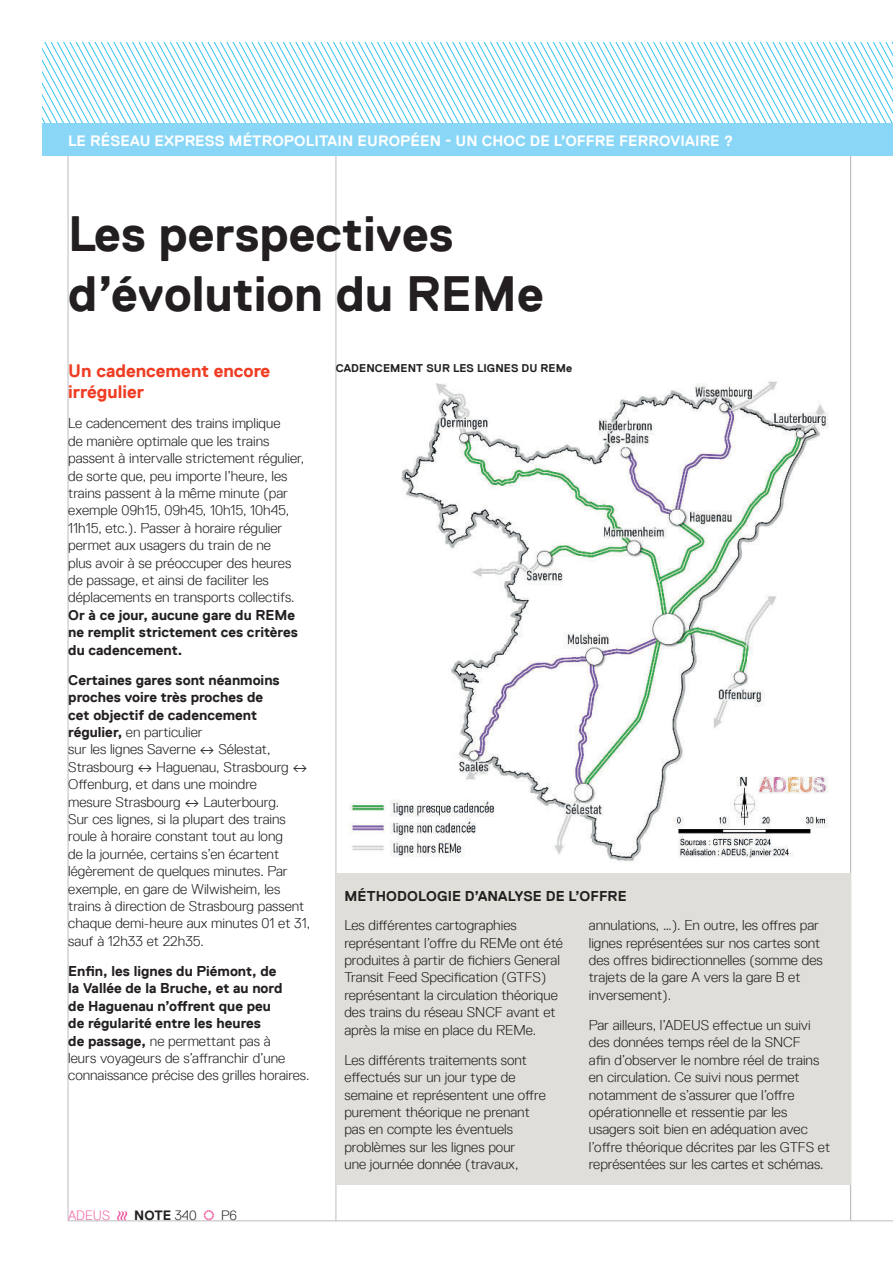
<style>
.page{position:relative;width:893px;height:1263px;background:#fff}
.page>*{position:absolute;margin:0;border:0;box-sizing:border-box;transform-origin:0 0}
.t1{font:700 49.5px/59.4px "Replica";color:#231f20}
.t2{font:700 18px/21px "Replica";color:#ef3c22}
.t3{font:700 15px "Replica";letter-spacing:.01em;color:#fff}
.t4{font:300 14.25px/17.4px "Replica";color:#231f20}
.t5{font:700 14.25px/17.4px "Replica";color:#231f20}
.t6{font:700 13.5px "Replica";color:#231f20}
.t7{font:300 13.5px "Replica";color:#f166a7}
.t8{font:300 13.5px "Replica";color:#231f20}
.t9{font:700 11.25px "Replica";letter-spacing:.01em;color:#231f20}
.s1{font-weight:700}
.s2{font-weight:300}
</style>
<div class="page">
<hr style="left:68px;top:1220px;width:825px;height:1px;background:#bcbdc0">
<hr style="left:68px;top:155px;width:1px;height:1066px;background:#bcbdc0">
<svg style="left:117px;top:1211px;width:10px;height:9px"></svg>
<svg style="left:204px;top:1210px;width:10px;height:10px"></svg>
<hr style="left:850px;top:155px;width:1px;height:1066px;background:#bcbdc0">
<hr style="left:336px;top:155px;width:1px;height:1066px;background:#bcbdc0">
<img style="left:350px;top:381px;width:479px;height:480px">
<div style="left:336px;top:873px;width:514px;height:312px;background:#dfded8"></div>
<div style="left:43px;top:122px;width:850px;height:33px;background:#89d6f7"></div>
<svg style="left:43px;top:43px;width:850px;height:80px"></svg>
<p class="t3" style="left:68px;top:132px;width:667px">LE RÉSEAU EXPRESS MÉTROPOLITAIN EUROPÉEN - UN CHOC DE L’OFFRE FERROVIAIRE ?</p>
<h1 class="t1" style="left:68px;top:205px;width:477px">Les perspectives d’évolution du REMe</h1>
<p class="t2" style="left:68px;top:361px;width:203px">Un cadencement encore irrégulier</p>
<p class="t4" style="left:68px;top:415px;width:237px">Le cadencement des trains implique<br>de manière optimale que les trains passent à intervalle strictement régulier, de sorte que, peu importe l’heure, les trains passent à la même minute (par exemple 09h15, 09h45, 10h15, 10h45, 11h15, etc.). Passer à horaire régulier permet aux usagers du train de ne<br>plus avoir à se préoccuper des heures de passage, et ainsi de faciliter les déplacements en transports collectifs.</p>
<p class="t5" style="left:68px;top:606px;width:231px">Or à ce jour, aucune gare du REMe ne remplit strictement ces critères du cadencement.</p>
<p class="t4" style="left:68px;top:671px;width:243px"><span class="s1">Certaines gares sont néanmoins proches voire très proches de<br>cet objectif de cadencement régulier,</span> en particulier<br>sur les lignes Saverne ↔ Sélestat, Strasbourg ↔ Haguenau, Strasbourg ↔ Offenburg, et dans une moindre<br>mesure Strasbourg ↔ Lauterbourg.<br>Sur ces lignes, si la plupart des trains roule à horaire constant tout au long<br>de la journée, certains s’en écartent légèrement de quelques minutes. Par exemple, en gare de Wilwisheim, les trains à direction de Strasbourg passent chaque demi-heure aux minutes 01 et 31, sauf à 12h33 et 22h35.</p>
<p class="t5" style="left:68px;top:962px;width:243px">Enfin, les lignes du Piémont, de<br>la Vallée de la Bruche, et au nord<br>de Haguenau n’offrent que peu<br>de régularité entre les heures<br>de passage, <span class="s2">ne permettant pas à<br>leurs voyageurs de s’affranchir d’une connaissance précise des grilles horaires.</span></p>
<p class="t7" style="left:68px;top:1208px;width:43px">ADEUS</p>
<p class="t6" style="left:134px;top:1208px;width:64px">NOTE <span class="s2">340</span></p>
<p class="t8" style="left:221px;top:1208px;width:17px">P6</p>
<p class="t9" style="left:336px;top:361px;width:238px">CADENCEMENT SUR LES LIGNES DU REMe</p>
<p class="t5" style="left:344px;top:887px;width:284px">MÉTHODOLOGIE D’ANALYSE DE L’OFFRE</p>
<p class="t4" style="left:344px;top:917px;width:220px">Les différentes cartographies représentant l’offre du REMe ont été produites à partir de fichiers General Transit Feed Specification (GTFS) représentant la circulation théorique des trains du réseau SNCF avant et après la mise en place du REMe.</p>
<p class="t4" style="left:344px;top:1051px;width:203px">Les différents traitements sont effectués sur un jour type de semaine et représentent une offre purement théorique ne prenant pas en compte les éventuels problèmes sur les lignes pour<br>une journée donnée (travaux,</p>
<p class="t4" style="left:589px;top:917px;width:235px">annulations, …). En outre, les offres par lignes représentées sur nos cartes sont des offres bidirectionnelles (somme des trajets de la gare A vers la gare B et inversement).</p>
<p class="t4" style="left:589px;top:1016px;width:243px">Par ailleurs, l’ADEUS effectue un suivi des données temps réel de la SNCF<br>afin d’observer le nombre réel de trains en circulation. Ce suivi nous permet notamment de s’assurer que l’offre opérationnelle et ressentie par les usagers soit bien en adéquation avec l’offre théorique décrites par les GTFS et représentées sur les cartes et schémas.</p>
</div>
